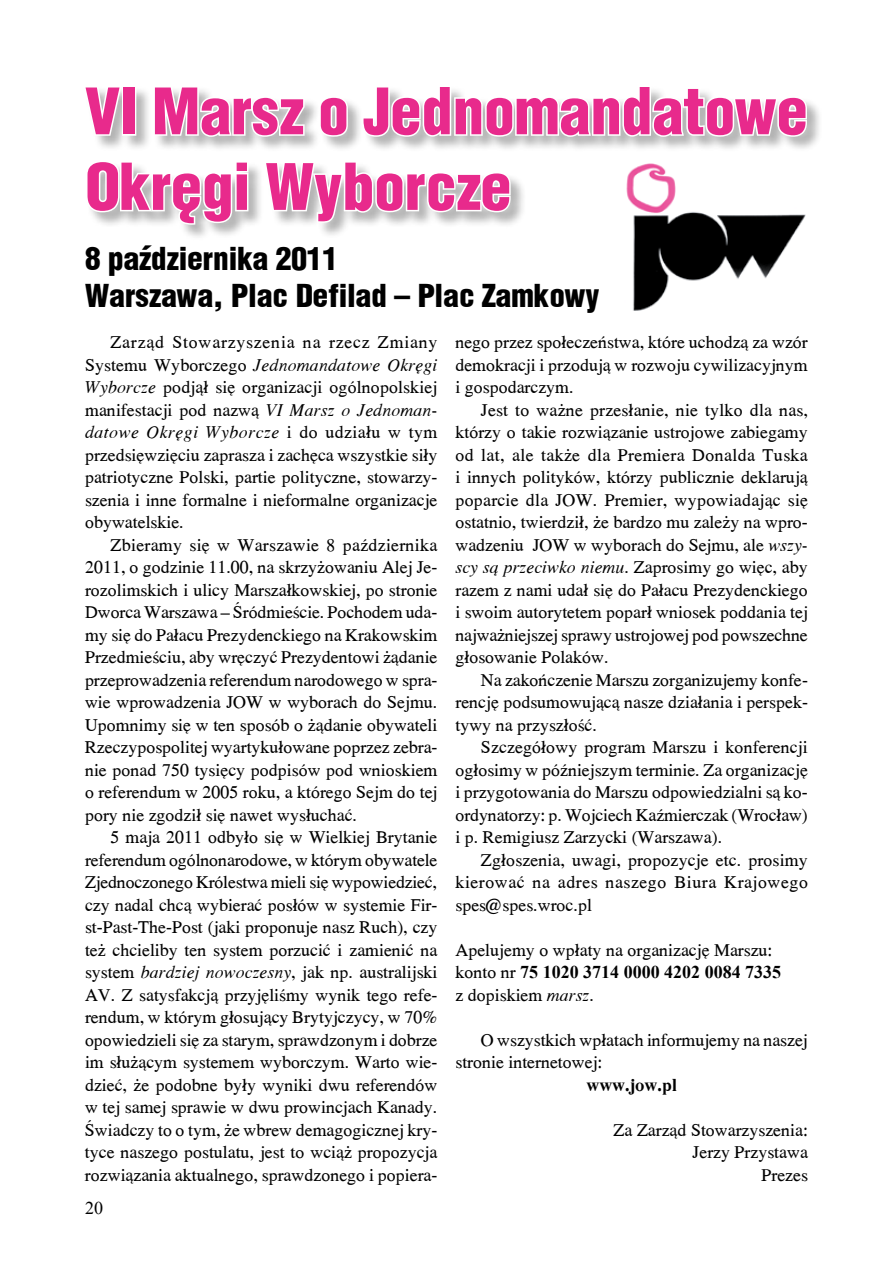
<style>
.page{position:relative;width:893px;height:1263px;background:#fff}
.page>*{position:absolute;margin:0;border:0;box-sizing:border-box;transform-origin:0 0}
.t1{font:63px/75.6px "Switz Cond Blackpl";color:#e82a8c}
.t2{font:31.5px/37.8px "Switz Cond Blackpl";color:#000}
.t3{font:18px/22.5px "Torontopl";color:#000;text-align:justify}
.t4{font:700 18px "Times New Roman";color:#000}
.t5{font:700 18px "Torontopl";color:#000}
.t6{font:18px "Times New Roman";color:#000}
.s1{font-style:italic}
.s2{font-family:"Torontopl";font-weight:400}
</style>
<div class="page">
<img style="left:633px;top:241px;width:157px;height:70px">
<div style="left:84px;top:86px;width:738px;height:155px;background:#000;opacity:.3"></div>
<svg style="left:84px;top:86px;width:725px;height:141px"></svg>
<h1 class="t1" style="left:85px;top:71px;width:724px">VI Marsz o Jednomandatowe<br>Okręgi Wyborcze</h1>
<h2 class="t2" style="left:85px;top:238px;width:516px">8 października 2011<br>Warszawa, Plac Defilad – Plac Zamkowy</h2>
<p class="t3" style="left:85px;top:331px;width:354px;text-indent:26px">Zarząd Stowarzyszenia na rzecz Zmiany Systemu Wyborczego <span class="s1">Jednomandatowe Okręgi Wyborcze</span> podjął się organizacji ogólnopolskiej manifestacji pod nazwą <span class="s1">VI Marsz o Jednoman&shy;datowe Okręgi Wyborcze</span> i do udziału w tym przedsięwzięciu zaprasza i zachęca wszystkie siły patriotyczne Polski, partie polityczne, stowarzy&shy;szenia i inne formalne i nieformalne organizacje obywatelskie.</p>
<p class="t3" style="left:85px;top:534px;width:354px;text-indent:26px">Zbieramy się w Warszawie 8 października 2011, o godzinie 11.00, na skrzyżowaniu Alej Je&shy;rozolimskich i ulicy Marszałkowskiej, po stronie Dworca Warszawa – Śródmieście. Pochodem uda&shy;my się do Pałacu Prezydenckiego na Krakowskim Przedmieściu, aby wręczyć Prezydentowi żądanie przeprowadzenia referendum narodowego w spra&shy;wie wprowadzenia JOW w wyborach do Sejmu.<br>Upomnimy się w ten sposób o żądanie obywateli Rzeczypospolitej wyartykułowane poprzez zebra&shy;nie ponad 750 tysięcy podpisów pod wnioskiem o referendum w 2005 roku, a którego Sejm do tej pory nie zgodził się nawet wysłuchać.</p>
<p class="t3" style="left:85px;top:826px;width:354px;text-indent:26px">5 maja 2011 odbyło się w Wielkiej Brytanie referendum ogólnonarodowe, w którym obywatele Zjednoczonego Królestwa mieli się wypowiedzieć, czy nadal chcą wybierać posłów w systemie Fir&shy;st-Past-The-Post (jaki proponuje nasz Ruch), czy też chcieliby ten system porzucić i zamienić na system <span class="s1">bardziej nowoczesny</span>, jak np. australijski AV. Z satysfakcją przyjęliśmy wynik tego refe&shy;rendum, w którym głosujący Brytyjczycy, w 70% opowiedzieli się za starym, sprawdzonym i dobrze im służącym systemem wyborczym. Warto wie&shy;dzieć, że podobne były wyniki dwu referendów w tej samej sprawie w dwu prowincjach Kanady.<br>Świadczy to o tym, że wbrew demagogicznej kry&shy;tyce naszego postulatu, jest to wciąż propozycja rozwiązania aktualnego, sprawdzonego i popiera-</p>
<p class="t3" style="left:455px;top:331px;width:354px">nego przez społeczeństwa, które uchodzą za wzór demokracji i przodują w rozwoju cywilizacyjnym i gospodarczym.</p>
<p class="t3" style="left:455px;top:399px;width:354px;text-indent:26px">Jest to ważne przesłanie, nie tylko dla nas, którzy o takie rozwiązanie ustrojowe zabiegamy od lat, ale także dla Premiera Donalda Tuska i innych polityków, którzy publicznie deklarują poparcie dla JOW. Premier, wypowiadając się ostatnio, twierdził, że bardzo mu zależy na wpro&shy;wadzeniu JOW w wyborach do Sejmu, ale <span class="s1">wszy&shy;scy są przeciwko niemu</span>. Zaprosimy go więc, aby razem z nami udał się do Pałacu Prezydenckiego i swoim autorytetem poparł wniosek poddania tej najważniejszej sprawy ustrojowej pod powszechne głosowanie Polaków.</p>
<p class="t3" style="left:455px;top:669px;width:354px;text-indent:25px">Na zakończenie Marszu zorganizujemy konfe&shy;rencję podsumowującą nasze działania i perspek&shy;tywy na przyszłość.</p>
<p class="t3" style="left:455px;top:736px;width:354px;text-indent:26px">Szczegółowy program Marszu i konferencji ogłosimy w późniejszym terminie. Za organizację i przygotowania do Marszu odpowiedzialni są ko&shy;ordynatorzy: p. Wojciech Kaźmierczak (Wrocław) i p. Remigiusz Zarzycki (Warszawa).</p>
<p class="t3" style="left:455px;top:849px;width:354px;text-indent:26px">Zgłoszenia, uwagi, propozycje etc. prosimy kierować na adres naszego Biura Krajowego spes@spes.wroc.pl</p>
<p class="t3" style="left:455px;top:939px;width:319px">Apelujemy o wpłaty na organizację Marszu:</p>
<p class="t4" style="left:455px;top:960px;width:327px"><span class="s2">konto nr</span> 75 1020 3714 0000 4202 0084 7335</p>
<p class="t3" style="left:455px;top:984px;width:140px">z dopiskiem <span class="s1">marsz</span>.</p>
<p class="t3" style="left:455px;top:1029px;width:354px;text-indent:26px">O wszystkich wpłatach informujemy na naszej stronie internetowej:</p>
<p class="t5" style="left:586px;top:1074px;width:92px">www.jow.pl</p>
<p class="t3" style="left:614px;top:1119px;width:196px;text-align:right">Za Zarząd Stowarzyszenia:<br>Jerzy Przystawa<br>Prezes</p>
<p class="t6" style="left:85px;top:1196px;width:19px">20</p>
</div>
